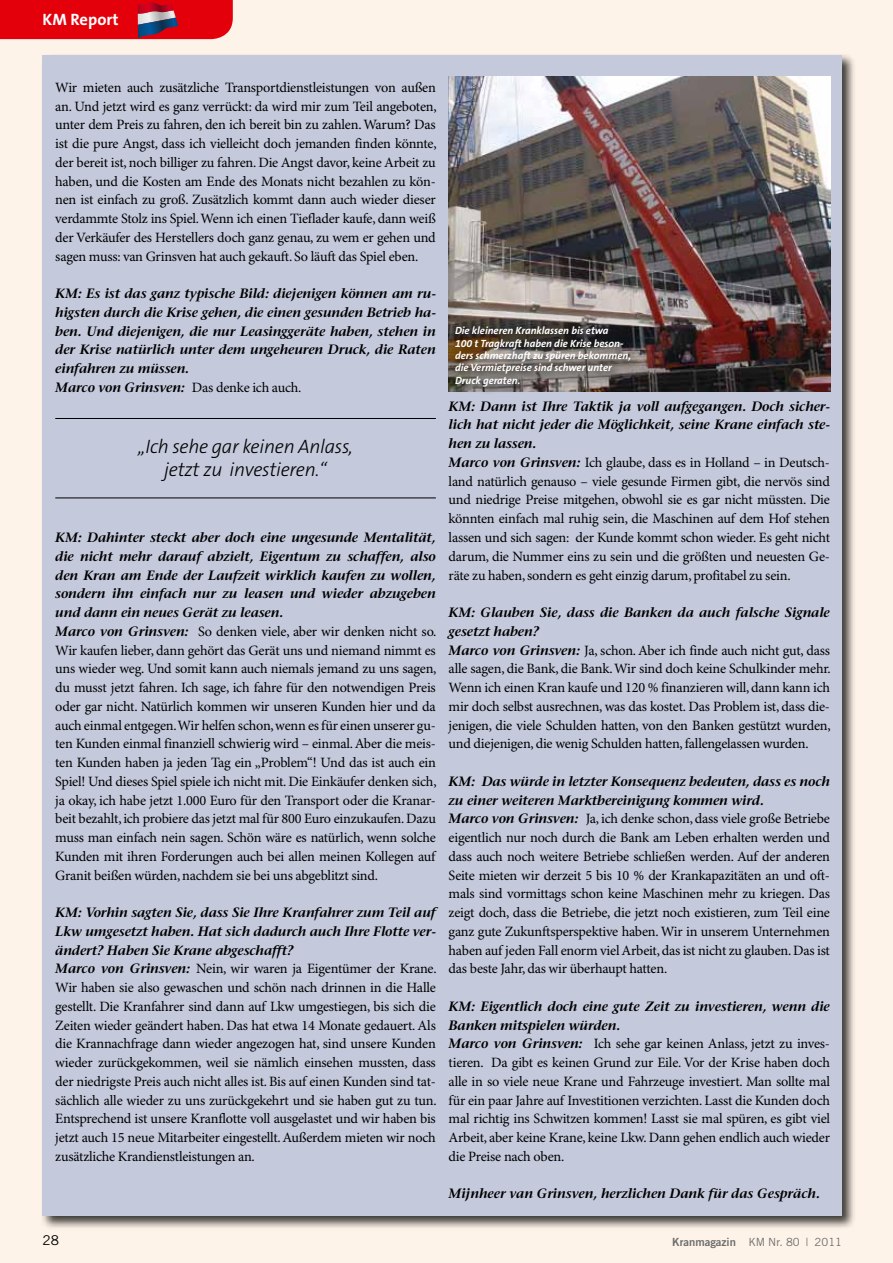
<style>
.page{position:relative;width:893px;height:1263px;background:#fef3e8}
.page>*{position:absolute;margin:0;border:0;box-sizing:border-box;transform-origin:0 0}
.t1{font:italic 300 19.5px/23.4px "The Sans B3";letter-spacing:-.015em;color:#000;text-align:center}
.t2{font:700 16.5px "The Sans B7";color:#fff}
.t3{font:14.25px/18.8px "Minion Pro";letter-spacing:-.015em;color:#000;text-align:justify}
.t4{font:italic 600 13.5px/18.8px "Stone Serif";letter-spacing:-.015em;color:#000}
.t5{font:13.5px "Trade Gothic";color:#000}
.t6{font:11.25px "Trade Gothic";color:#6e6e6e}
.t7{font:italic 700 10.5px/12.3px "The Sans B7";color:#fff}
.s1{font-family:"Minion Pro";font-weight:400;font-style:normal;font-size:14.25px}
.s2{font-family:"Stone Serif";font-weight:600;font-style:italic;font-size:13.5px}
.s3{font-family:"Trade Gothic Bold Two"}
</style>
<div class="page">
<div style="left:40px;top:53px;width:816px;height:1178px;background:#000;opacity:.75"></div>
<div style="left:43px;top:55px;width:799px;height:1161px;background:#c4c9dc"></div>
<svg style="left:0;top:0;width:233px;height:39px;background:#d60d1a"></svg>
<hr style="left:55px;top:418px;width:381px;height:1px;background:#000">
<hr style="left:55px;top:497px;width:381px;height:1px;background:#000">
<img style="left:449px;top:77px;width:381px;height:314px">
<div style="left:450px;top:321px;width:189px;height:75px;background:#000;opacity:.75"></div>
<p class="t2" style="left:43px;top:11px;width:78px">KM Report</p>
<p class="t3" style="left:55px;top:79px;width:383px">Wir mieten auch zusätzliche Transportdienstleistungen von außen an. Und jetzt wird es ganz verrückt: da wird mir zum Teil angeboten, unter dem Preis zu fahren, den ich bereit bin zu zahlen. Warum? Das ist die pure Angst, dass ich vielleicht doch jemanden finden könnte, der bereit ist, noch billiger zu fahren. Die Angst davor, keine Arbeit zu haben, und die Kosten am Ende des Monats nicht bezahlen zu kön&shy;nen ist einfach zu groß. Zusätzlich kommt dann auch wieder dieser verdammte Stolz ins Spiel. Wenn ich einen Tieflader kaufe, dann weiß der Verkäufer des Herstellers doch ganz genau, zu wem er gehen und sagen muss: van Grinsven hat auch gekauft. So läuft das Spiel eben.</p>
<p class="t4" style="left:55px;top:284px;width:382px">KM: Es ist das ganz typische Bild: diejenigen können am ru&shy;higsten durch die Krise gehen, die einen gesunden Betrieb ha&shy;ben. Und diejenigen, die nur Leasinggeräte haben, stehen in der Krise natürlich unter dem ungeheuren Druck, die Raten einfahren zu müssen.<br>Marco von Grinsven: <span class="s1">Das denke ich auch.</span></p>
<h1 class="t1" style="left:138px;top:435px;width:216px">„Ich sehe gar keinen Anlass, jetzt zu investieren.“</h1>
<p class="t4" style="left:55px;top:528px;width:382px;text-align:justify">KM: Dahinter steckt aber doch eine ungesunde Mentalität, die nicht mehr darauf abzielt, Eigentum zu schaffen, also den Kran am Ende der Laufzeit wirklich kaufen zu wollen, sondern ihn einfach nur zu leasen und wieder abzugeben und dann ein neues Gerät zu leasen.</p>
<p class="t3" style="left:55px;top:622px;width:383px"><span class="s2">Marco von Grinsven:</span> So denken viele, aber wir denken nicht so.<br>Wir kaufen lieber, dann gehört das Gerät uns und niemand nimmt es uns wieder weg. Und somit kann auch niemals jemand zu uns sagen, du musst jetzt fahren. Ich sage, ich fahre für den notwendigen Preis oder gar nicht. Natürlich kommen wir unseren Kunden hier und da auch einmal entgegen. Wir helfen schon, wenn es für einen unserer gu&shy;ten Kunden einmal finanziell schwierig wird – einmal. Aber die meis&shy;ten Kunden haben ja jeden Tag ein „Problem“! Und das ist auch ein Spiel! Und dieses Spiel spiele ich nicht mit. Die Einkäufer denken sich, ja okay, ich habe jetzt 1.000 Euro für den Transport oder die Kranar&shy;beit bezahlt, ich probiere das jetzt mal für 800 Euro einzukaufen. Dazu muss man einfach nein sagen. Schön wäre es natürlich, wenn solche Kunden mit ihren Forderungen auch bei allen meinen Kollegen auf Granit beißen würden, nachdem sie bei uns abgeblitzt sind.</p>
<p class="t4" style="left:55px;top:903px;width:382px;text-align:justify">KM: Vorhin sagten Sie, dass Sie Ihre Kranfahrer zum Teil auf Lkw umgesetzt haben. Hat sich dadurch auch Ihre Flotte ver&shy;ändert? Haben Sie Krane abgeschafft?</p>
<p class="t3" style="left:55px;top:960px;width:383px"><span class="s2">Marco von Grinsven:</span> Nein, wir waren ja Eigentümer der Krane.<br>Wir haben sie also gewaschen und schön nach drinnen in die Halle gestellt. Die Kranfahrer sind dann auf Lkw umgestiegen, bis sich die Zeiten wieder geändert haben. Das hat etwa 14 Monate gedauert. Als die Krannachfrage dann wieder angezogen hat, sind unsere Kunden wieder zurückgekommen, weil sie nämlich einsehen mussten, dass der niedrigste Preis auch nicht alles ist. Bis auf einen Kunden sind tat&shy;sächlich alle wieder zu uns zurückgekehrt und sie haben gut zu tun.<br>Entsprechend ist unsere Kranflotte voll ausgelastet und wir haben bis jetzt auch 15 neue Mitarbeiter eingestellt. Außerdem mieten wir noch zusätzliche Krandienstleistungen an.</p>
<p class="t7" style="left:455px;top:325px;width:178px">Die kleineren Kranklassen bis etwa<br>100 t Tragkraft haben die Krise beson&shy;ders schmerzhaft zu spüren bekommen, die Vermietpreise sind schwer unter<br>Druck geraten.</p>
<p class="t4" style="left:449px;top:397px;width:383px;text-align:justify">KM: Dann ist Ihre Taktik ja voll aufgegangen. Doch sicher&shy;lich hat nicht jeder die Möglichkeit, seine Krane einfach ste&shy;hen zu lassen.</p>
<p class="t3" style="left:449px;top:454px;width:383px"><span class="s2">Marco von Grinsven:</span> Ich glaube, dass es in Holland – in Deutsch&shy;land natürlich genauso – viele gesunde Firmen gibt, die nervös sind und niedrige Preise mitgehen, obwohl sie es gar nicht müssten. Die könnten einfach mal ruhig sein, die Maschinen auf dem Hof stehen lassen und sich sagen: der Kunde kommt schon wieder. Es geht nicht darum, die Nummer eins zu sein und die größten und neuesten Ge&shy;räte zu haben, sondern es geht einzig darum, profitabel zu sein.</p>
<p class="t4" style="left:449px;top:603px;width:383px">KM: Glauben Sie, dass die Banken da auch falsche Signale gesetzt haben?</p>
<p class="t3" style="left:449px;top:641px;width:384px"><span class="s2">Marco von Grinsven:</span> Ja, schon. Aber ich finde auch nicht gut, dass alle sagen, die Bank, die Bank. Wir sind doch keine Schulkinder mehr.<br>Wenn ich einen Kran kaufe und 120 % finanzieren will, dann kann ich mir doch selbst ausrechnen, was das kostet. Das Problem ist, dass die&shy;jenigen, die viele Schulden hatten, von den Banken gestützt wurden, und diejenigen, die wenig Schulden hatten, fallengelassen wurden.</p>
<p class="t4" style="left:449px;top:772px;width:383px">KM: Das würde in letzter Konsequenz bedeuten, dass es noch zu einer weiteren Marktbereinigung kommen wird.</p>
<p class="t3" style="left:449px;top:810px;width:383px"><span class="s2">Marco von Grinsven:</span> Ja, ich denke schon, dass viele große Betriebe eigentlich nur noch durch die Bank am Leben erhalten werden und dass auch noch weitere Betriebe schließen werden. Auf der anderen Seite mieten wir derzeit 5 bis 10 % der Krankapazitäten an und oft&shy;mals sind vormittags schon keine Maschinen mehr zu kriegen. Das zeigt doch, dass die Betriebe, die jetzt noch existieren, zum Teil eine ganz gute Zukunftsperspektive haben. Wir in unserem Unternehmen haben auf jeden Fall enorm viel Arbeit, das ist nicht zu glauben. Das ist das beste Jahr, das wir überhaupt hatten.</p>
<p class="t4" style="left:449px;top:997px;width:383px">KM: Eigentlich doch eine gute Zeit zu investieren, wenn die<br>Banken mitspielen würden.</p>
<p class="t3" style="left:449px;top:1035px;width:383px"><span class="s2">Marco von Grinsven:</span> Ich sehe gar keinen Anlass, jetzt zu inves&shy;tieren. Da gibt es keinen Grund zur Eile. Vor der Krise haben doch alle in so viele neue Krane und Fahrzeuge investiert. Man sollte mal für ein paar Jahre auf Investitionen verzichten. Lasst die Kunden doch mal richtig ins Schwitzen kommen! Lasst sie mal spüren, es gibt viel Arbeit, aber keine Krane, keine Lkw. Dann gehen endlich auch wieder die Preise nach oben.</p>
<p class="t4" style="left:449px;top:1184px;width:373px">Mijnheer van Grinsven, herzlichen Dank für das Gespräch.</p>
<p class="t5" style="left:43px;top:1232px;width:18px">28</p>
<p class="t6" style="left:672px;top:1235px;width:171px"><span class="s3">Kranmagazin</span> KM Nr. 80 | 2011</p>
</div>
